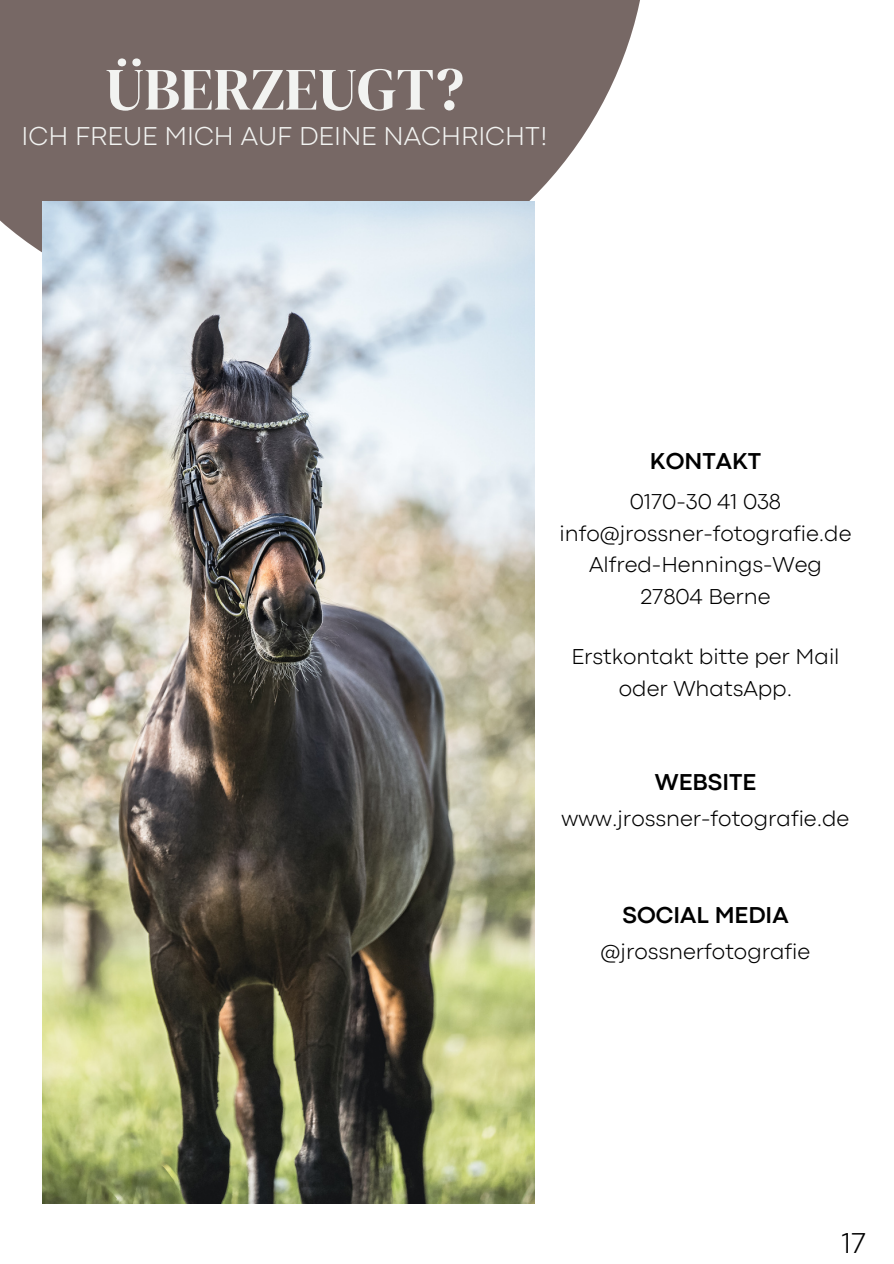
<style>
.page{position:relative;width:894px;height:1264px;background:#fff}
.page>*{position:absolute;margin:0;border:0;box-sizing:border-box;transform-origin:0 0}
.t1{font:60px "DM Serif Display";color:#f2f3f1}
.t2{font:300 30px "Codec Pro";color:#000}
.t3{font:300 27px "Codec Pro";color:#f2f3f1}
.t4{font:700 24px "Codec Pro";color:#000}
.t5{font:300 22.5px/31.5px "Codec Pro";color:#000;text-align:center}
</style>
<div class="page">
<svg style="left:0;top:0;width:640px;height:326px;fill:#776865"></svg>
<img style="left:42px;top:201px;width:492px;height:1002px">
<h1 class="t1" style="left:105px;top:47px;width:360px">ÜBERZEUGT?</h1>
<p class="t3" style="left:22px;top:127px;width:527px">ICH FREUE MICH AUF DEINE NACHRICHT!</p>
<p class="t4" style="left:649px;top:452px;width:113px">KONTAKT</p>
<p class="t5" style="left:559px;top:487px;width:293px">0170-30 41 038 info@jrossner-fotografie.de<br>Alfred-Hennings-Weg<br>27804 Berne</p>
<p class="t5" style="left:571px;top:642px;width:270px">Erstkontakt bitte per Mail oder WhatsApp.</p>
<p class="t4" style="left:654px;top:774px;width:103px">WEBSITE</p>
<p class="t5" style="left:561px;top:804px;width:289px">www.jrossner-fotografie.de</p>
<p class="t4" style="left:622px;top:906px;width:167px">SOCIAL MEDIA</p>
<p class="t5" style="left:600px;top:937px;width:211px">@jrossnerfotografie</p>
<h2 class="t2" style="left:841px;top:1232px;width:26px">17</h2>
</div>
